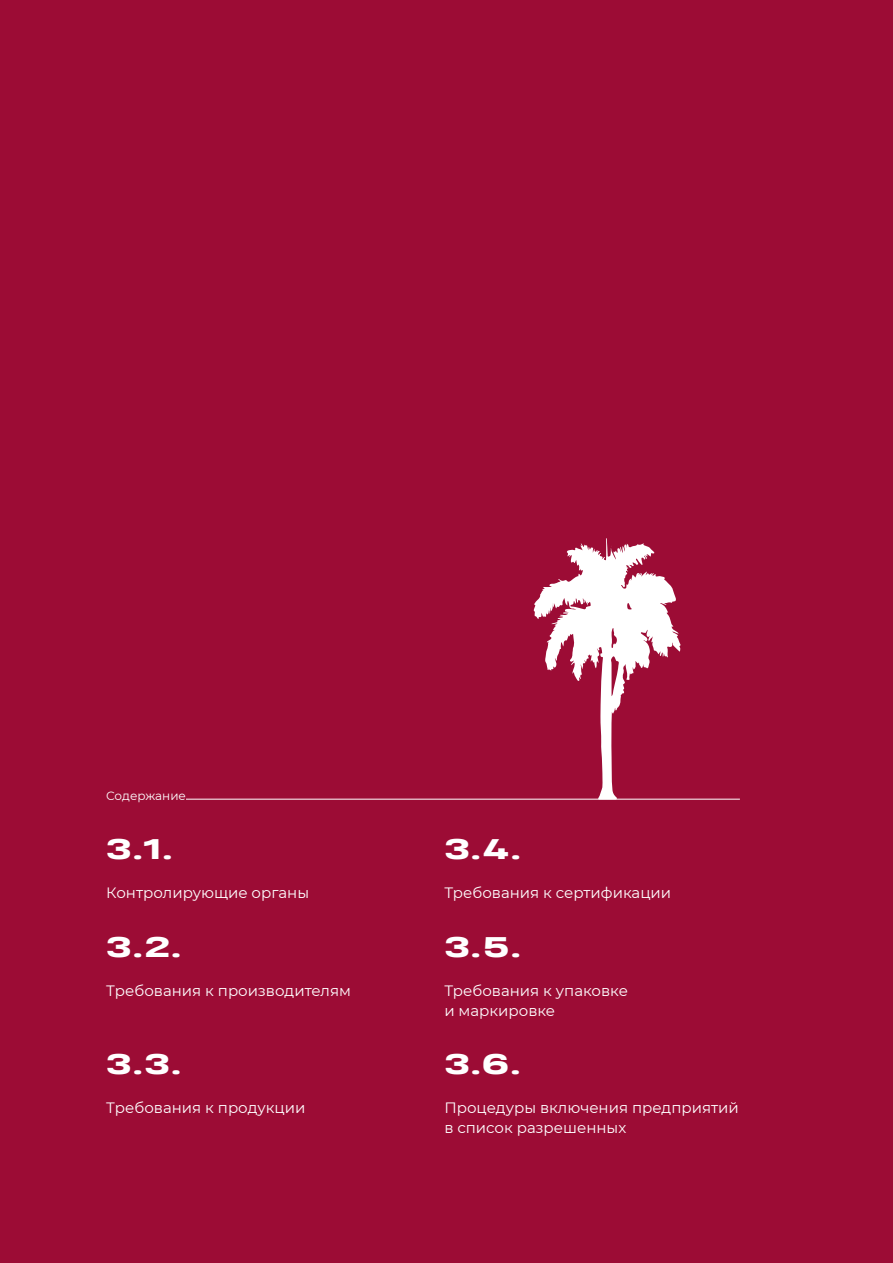
<style>
.page{position:relative;width:893px;height:1263px;background:#9c0c35}
.page>*{position:absolute;margin:0;border:0;box-sizing:border-box;transform-origin:0 0}
.t1{font:800 27px "Heading Pro Ultra Wide";color:#fff}
.t2{font:15px/19.5px "Montserrat";color:#fff}
.t3{font:12px "Montserrat";color:#fff}
</style>
<div class="page">
<hr style="left:186px;top:799px;width:554px;height:1px;background:#fff">
<svg style="left:533px;top:538px;width:148px;height:261px"></svg>
<p class="t3" style="left:106px;top:788px;width:81px">Содержание</p>
<h1 class="t1" style="left:106px;top:831px;width:69px">3.1.</h1>
<h1 class="t1" style="left:444px;top:831px;width:80px">3.4.</h1>
<p class="t2" style="left:106px;top:882px;width:204px">Контролирующие органы</p>
<p class="t2" style="left:444px;top:882px;width:228px">Требования к сертификации</p>
<h1 class="t1" style="left:106px;top:929px;width:78px">3.2.</h1>
<h1 class="t1" style="left:444px;top:929px;width:80px">3.5.</h1>
<p class="t2" style="left:106px;top:980px;width:246px">Требования к производителям</p>
<p class="t2" style="left:444px;top:980px;width:185px">Требования к упаковке и маркировке</p>
<h1 class="t1" style="left:106px;top:1046px;width:78px">3.3.</h1>
<h1 class="t1" style="left:444px;top:1046px;width:79px">3.6.</h1>
<p class="t2" style="left:106px;top:1098px;width:201px">Требования к продукции</p>
<p class="t2" style="left:444px;top:1098px;width:296px">Процедуры включения предприятий в список разрешенных</p>
</div>
